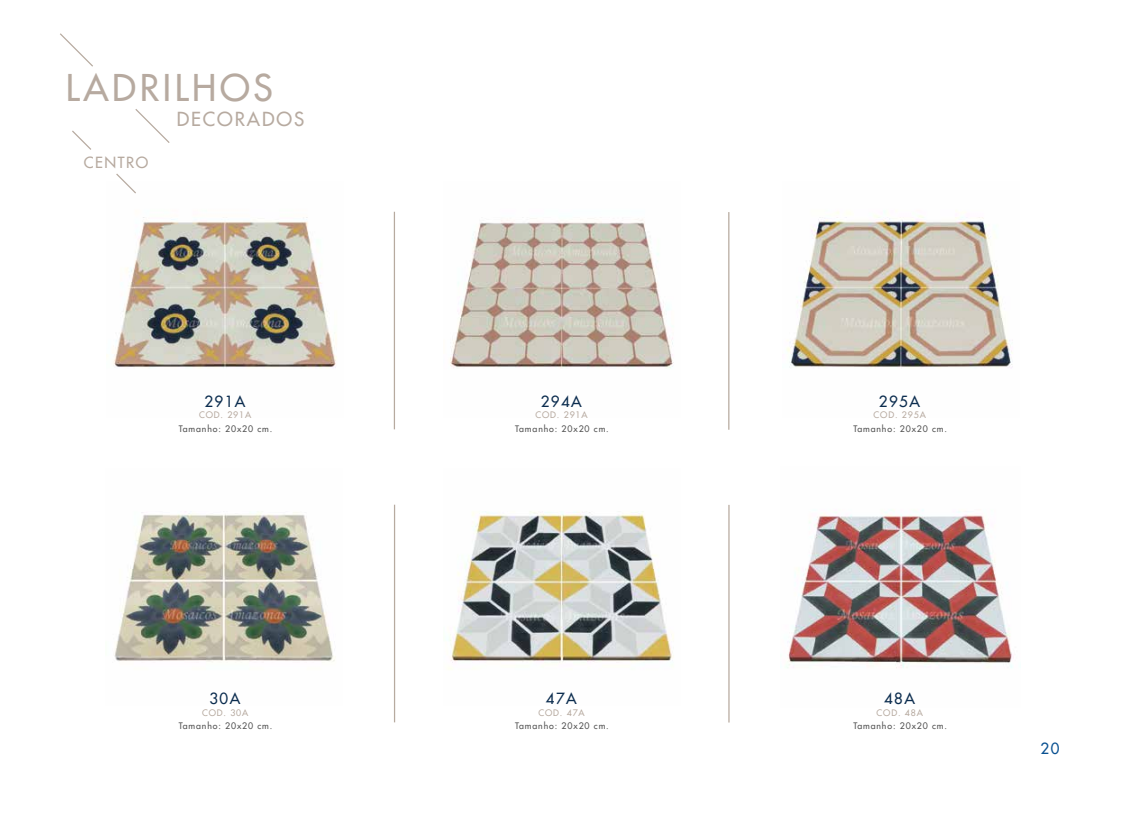
<style>
.page{position:relative;width:1124px;height:815px;background:#fff}
.page>*{position:absolute;margin:0;border:0;box-sizing:border-box;transform-origin:0 0}
.t1{font:35.88px "Futura LT";letter-spacing:.1em;color:#b7aaa0}
.t2{font:18.88px "Futura LT";letter-spacing:.1em;color:#b7aaa0}
.t3{font:15px "Futura LT";letter-spacing:.1em;color:#0c2d4f}
.t4{font:15px "Futura LT";letter-spacing:.1em;color:#b7aaa0}
.t5{font:15px "Futura LT";color:#0a5191}
.t6{font:8.75px "Futura LT";letter-spacing:.1em;color:#525252}
.t7{font:8.75px "Futura LT";letter-spacing:.1em;color:#b7aaa0}
</style>
<div class="page">
<img style="left:786px;top:509px;width:228px;height:159px">
<img style="left:786px;top:211px;width:227px;height:157px">
<img style="left:448px;top:511px;width:226px;height:158px">
<img style="left:450px;top:219px;width:224px;height:149px">
<img style="left:114px;top:511px;width:221px;height:152px">
<img style="left:113px;top:217px;width:224px;height:151px">
<svg style="left:60px;top:33px;width:33px;height:34px"></svg>
<svg style="left:135px;top:109px;width:35px;height:34px"></svg>
<svg style="left:72px;top:130px;width:19px;height:20px"></svg>
<svg style="left:116px;top:173px;width:20px;height:21px"></svg>
<hr style="left:394px;top:212px;width:1px;height:217px;background:#b7aa9f">
<hr style="left:394px;top:505px;width:1px;height:217px;background:#b7aa9f">
<hr style="left:728px;top:505px;width:1px;height:218px;background:#b7aa9f">
<hr style="left:728px;top:212px;width:1px;height:218px;background:#b7aa9f">
<h1 class="t1" style="left:66px;top:64px;width:208px">LADRILHOS</h1>
<h2 class="t2" style="left:177px;top:107px;width:129px">DECORADOS</h2>
<h3 class="t4" style="left:84px;top:153px;width:66px">CENTRO</h3>
<h3 class="t3" style="left:878px;top:391px;width:43px">295A</h3>
<p class="t7" style="left:873px;top:410px;width:54px">COD. 295A</p>
<h3 class="t3" style="left:204px;top:391px;width:43px">291A</h3>
<h3 class="t3" style="left:540px;top:391px;width:43px">294A</h3>
<p class="t7" style="left:535px;top:410px;width:54px">COD. 291A</p>
<p class="t7" style="left:199px;top:410px;width:54px">COD. 291A</p>
<p class="t6" style="left:179px;top:423px;width:95px">Tamanho: 20x20 cm.</p>
<p class="t6" style="left:515px;top:423px;width:95px">Tamanho: 20x20 cm.</p>
<p class="t6" style="left:853px;top:423px;width:95px">Tamanho: 20x20 cm.</p>
<h3 class="t3" style="left:209px;top:689px;width:32px">30A</h3>
<p class="t7" style="left:202px;top:707px;width:48px">COD. 30A</p>
<h3 class="t3" style="left:545px;top:689px;width:32px">47A</h3>
<p class="t7" style="left:538px;top:707px;width:48px">COD. 47A</p>
<h3 class="t3" style="left:883px;top:689px;width:32px">48A</h3>
<p class="t7" style="left:876px;top:707px;width:48px">COD. 48A</p>
<p class="t6" style="left:179px;top:720px;width:95px">Tamanho: 20x20 cm.</p>
<p class="t6" style="left:515px;top:720px;width:95px">Tamanho: 20x20 cm.</p>
<p class="t6" style="left:853px;top:720px;width:95px">Tamanho: 20x20 cm.</p>
<h3 class="t5" style="left:1040px;top:739px;width:20px">20</h3>
</div>
